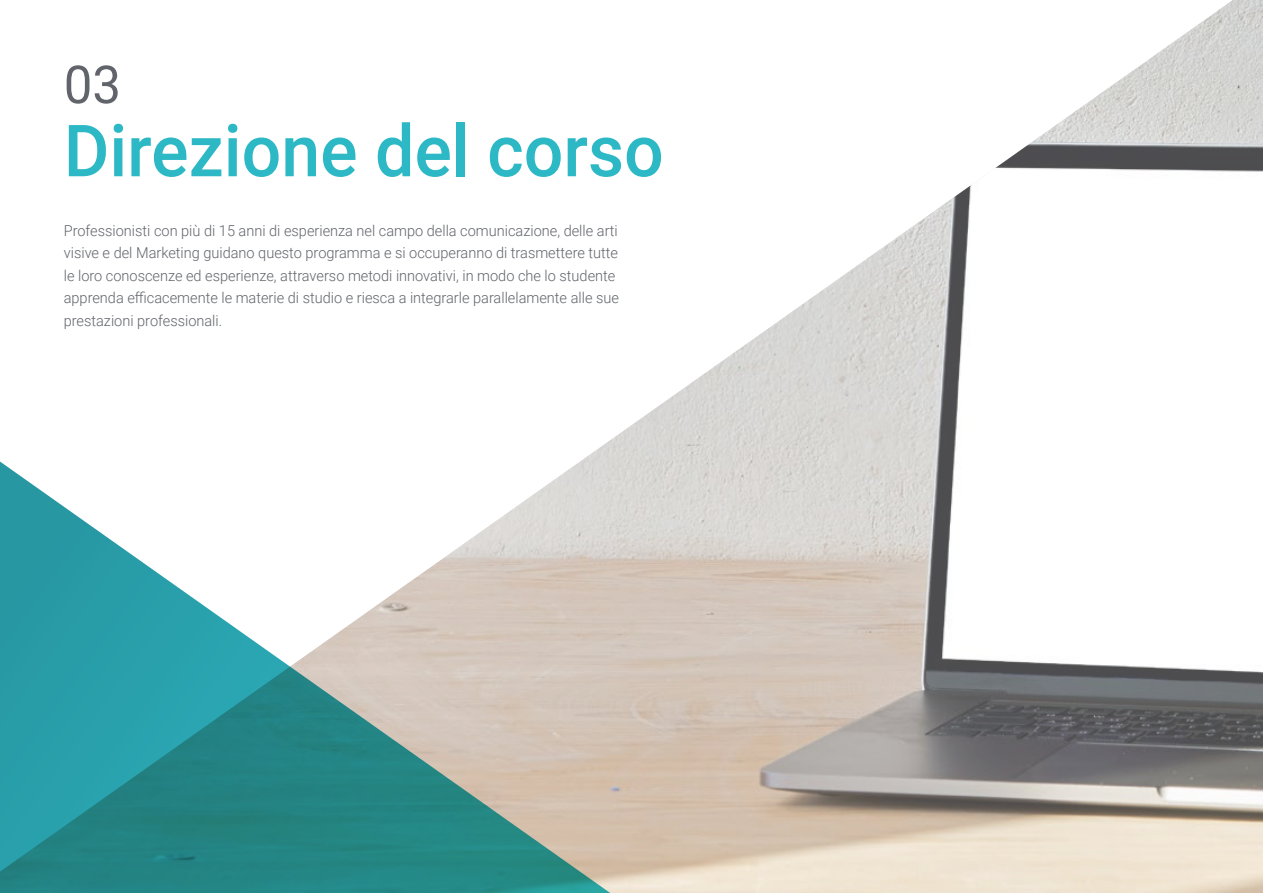
<style>
.page{position:relative;width:1263px;height:893px;background:#fff}
.page>*{position:absolute;margin:0;border:0;box-sizing:border-box;transform-origin:0 0}
.t1{font:500 72px "Roboto";color:#2db8c5}
.t2{font:52.5px "Roboto";color:#61646a}
.t3{font:300 15px/22.5px "Roboto";color:#61646a}
</style>
<div class="page">
<img style="left:602px;top:0;width:661px;height:893px">
<svg style="left:0;top:446px;width:640px;height:447px"></svg>
<h2 class="t2" style="left:64px;top:48px;width:59px">03</h2>
<h1 class="t1" style="left:64px;top:100px;width:601px">Direzione del corso</h1>
<p class="t3" style="left:64px;top:218px;width:557px">Professionisti con più di 15 anni di esperienza nel campo della comunicazione, delle arti visive e del Marketing guidano questo programma e si occuperanno di trasmettere tutte le loro conoscenze ed esperienze, attraverso metodi innovativi, in modo che lo studente apprenda efficacemente le materie di studio e riesca a integrarle parallelamente alle sue prestazioni professionali.</p>
</div>
